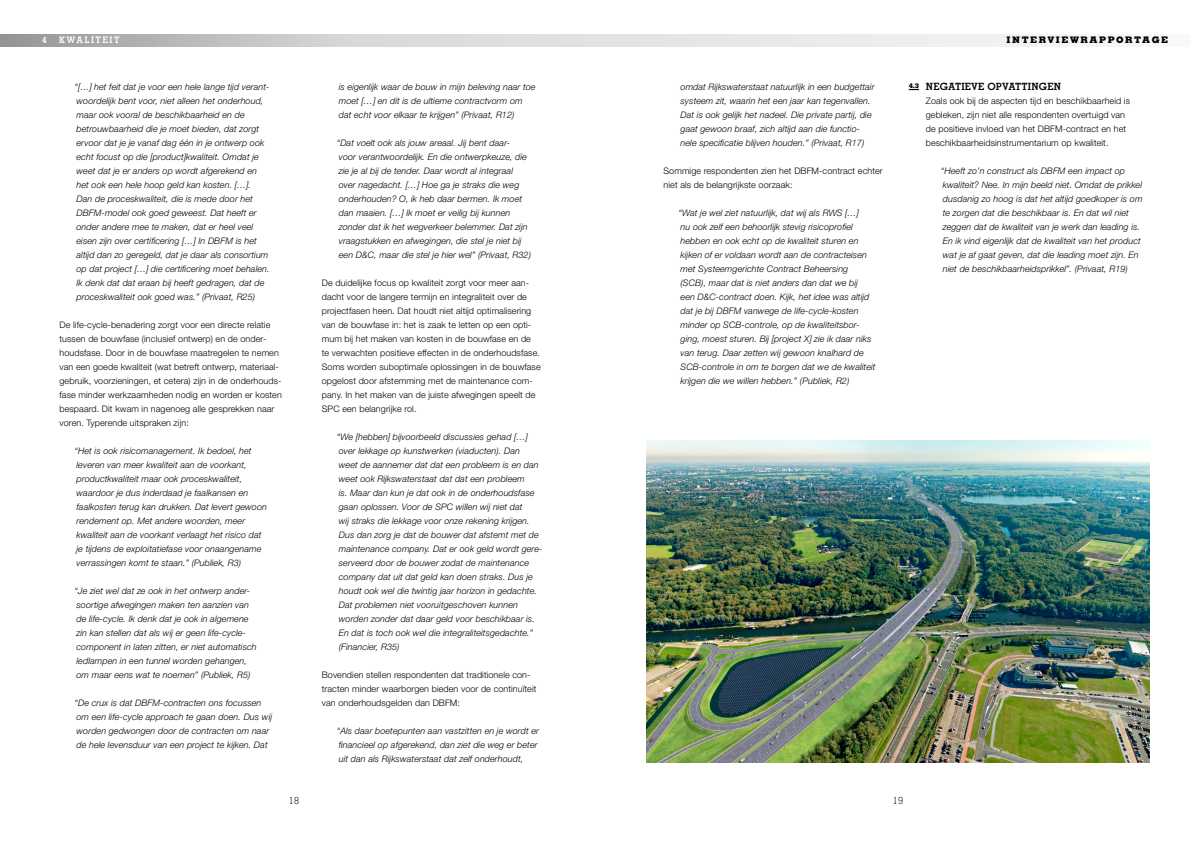
<style>
.page{position:relative;width:1191px;height:842px;background:#fff}
.page>*{position:absolute;margin:0;border:0;box-sizing:border-box;transform-origin:0 0}
.Kop_2{font:700 10px "Memphis LT Std";color:#000}
.t1{font:300 10px "Memphis LT Std";color:#000}
.quote1{font:italic 300 9px/14px "Helvetica Neue LT Std";letter-spacing:.01em;color:#000}
.Standaard{font:300 9px/14px "Helvetica Neue LT Std";letter-spacing:.01em;color:#000}
.t2{font:800 9px "Memphis LT Std";letter-spacing:.17em;color:#000}
.t3{font:700 9px "Memphis LT Std";letter-spacing:.17em;color:#fff}
</style>
<div class="page">
<img style="left:646px;top:440px;width:503px;height:322px">
<svg style="left:0;top:34px;width:1077px;height:12px;background:#d6d6d6"></svg>
<p class="t3" style="left:42px;top:34px;width:6px">4</p>
<p class="t3" style="left:59px;top:34px;width:62px">KWALITEIT</p>
<p class="t2" style="left:1006px;top:34px;width:163px">INTERVIEWRAPPORTAGE</p>
<p class="quote1" style="left:75px;top:80px;width:196px">“[…] het feit dat je voor een hele lange tijd verant&shy;woordelijk bent voor, niet alleen het onderhoud, maar ook vooral de beschikbaarheid en de betrouwbaarheid die je moet bieden, dat zorgt ervoor dat je je vanaf dag één in je ontwerp ook echt focust op die [product]kwaliteit. Omdat je weet dat je er anders op wordt afgerekend en het ook een hele hoop geld kan kosten. […].<br>Dan de proceskwaliteit, die is mede door het DBFM-model ook goed geweest. Dat heeft er onder andere mee te maken, dat er heel veel eisen zijn over certificering […] In DBFM is het altijd dan zo geregeld, dat je daar als consortium op dat project […] die certificering moet behalen.<br>Ik denk dat dat eraan bij heeft gedragen, dat de proceskwaliteit ook goed was.” (Privaat, R25)</p>
<p class="Standaard" style="left:60px;top:318px;width:224px">De life-cycle-benadering zorgt voor een directe relatie tussen de bouwfase (inclusief ontwerp) en de onder&shy;houdsfase. Door in de bouwfase maatregelen te nemen van een goede kwaliteit (wat betreft ontwerp, materiaal&shy;gebruik, voorzieningen, et cetera) zijn in de onderhouds&shy;fase minder werkzaamheden nodig en worden er kosten bespaard. Dit kwam in nagenoeg alle gesprekken naar voren. Typerende uitspraken zijn:</p>
<p class="quote1" style="left:75px;top:444px;width:194px">“Het is ook risicomanagement. Ik bedoel, het leveren van meer kwaliteit aan de voorkant, productkwaliteit maar ook proceskwaliteit, waardoor je dus inderdaad je faalkansen en faalkosten terug kan drukken. Dat levert gewoon rendement op. Met andere woorden, meer kwaliteit aan de voorkant verlaagt het risico dat je tijdens de exploitatiefase voor onaangename verrassingen komt te staan.” (Publiek, R3)</p>
<p class="quote1" style="left:75px;top:584px;width:183px">“Je ziet wel dat ze ook in het ontwerp ander&shy;soortige afwegingen maken ten aanzien van de life-cycle. Ik denk dat je ook in algemene zin kan stellen dat als wij er geen life-cycle&shy;component in laten zitten, er niet automatisch ledlampen in een tunnel worden gehangen, om maar eens wat te noemen” (Publiek, R5)</p>
<p class="quote1" style="left:75px;top:696px;width:199px">“De crux is dat DBFM-contracten ons focussen om een life-cycle approach te gaan doen. Dus wij worden gedwongen door de contracten om naar de hele levensduur van een project te kijken. Dat</p>
<p class="quote1" style="left:339px;top:80px;width:198px">is eigenlijk waar de bouw in mijn beleving naar toe moet […] en dit is de ultieme contractvorm om dat echt voor elkaar te krijgen” (Privaat, R12)</p>
<p class="quote1" style="left:337px;top:136px;width:196px">“Dat voelt ook als jouw areaal. Jij bent daar-<br>voor verantwoordelijk. En die ontwerpkeuze, die zie je al bij de tender. Daar wordt al integraal<br>over nagedacht. […] Hoe ga je straks die weg onderhouden? O, ik heb daar bermen. Ik moet dan maaien. […] Ik moet er veilig bij kunnen zonder dat ik het wegverkeer belemmer. Dat zijn vraagstukken en afwegingen, die stel je niet bij een D&amp;C, maar die stel je hier wel” (Privaat, R32)</p>
<p class="Standaard" style="left:322px;top:276px;width:220px">De duidelijke focus op kwaliteit zorgt voor meer aan&shy;dacht voor de langere termijn en integraliteit over de projectfasen heen. Dat houdt niet altijd optimalisering van de bouwfase in: het is zaak te letten op een opti&shy;mum bij het maken van kosten in de bouwfase en de<br>te verwachten positieve effecten in de onderhoudsfase.<br>Soms worden suboptimale oplossingen in de bouwfase opgelost door afstemming met de maintenance com&shy;pany. In het maken van de juiste afwegingen speelt de SPC een belangrijke rol.</p>
<p class="quote1" style="left:337px;top:430px;width:207px">“We [hebben] bijvoorbeeld discussies gehad […] over lekkage op kunstwerken (viaducten). Dan<br>weet de aannemer dat dat een probleem is en dan weet ook Rijkswaterstaat dat dat een probleem<br>is. Maar dan kun je dat ook in de onderhoudsfase gaan oplossen. Voor de SPC willen wij niet dat<br>wij straks die lekkage voor onze rekening krijgen.<br>Dus dan zorg je dat de bouwer dat afstemt met de maintenance company. Dat er ook geld wordt gere&shy;serveerd door de bouwer zodat de maintenance company dat uit dat geld kan doen straks. Dus je houdt ook wel die twintig jaar horizon in gedachte.<br>Dat problemen niet vooruitgeschoven kunnen worden zonder dat daar geld voor beschikbaar is.<br>En dat is toch ook wel die integraliteitsgedachte.” (Financier, R35)</p>
<p class="Standaard" style="left:322px;top:668px;width:216px">Bovendien stellen respondenten dat traditionele con&shy;tracten minder waarborgen bieden voor de continuïteit van onderhoudsgelden dan DBFM:</p>
<p class="quote1" style="left:337px;top:724px;width:204px">“Als daar boetepunten aan vastzitten en je wordt er financieel op afgerekend, dan ziet die weg er beter uit dan als Rijkswaterstaat dat zelf onderhoudt,</p>
<p class="quote1" style="left:680px;top:80px;width:195px">omdat Rijkswaterstaat natuurlijk in een budgettair systeem zit, waarin het een jaar kan tegenvallen.<br>Dat is ook gelijk het nadeel. Die private partij, die gaat gewoon braaf, zich altijd aan die functio&shy;nele specificatie blijven houden.” (Privaat, R17)</p>
<p class="Standaard" style="left:663px;top:164px;width:221px">Sommige respondenten zien het DBFM-contract echter niet als de belangrijkste oorzaak:</p>
<p class="quote1" style="left:678px;top:206px;width:198px">“Wat je wel ziet natuurlijk, dat wij als RWS […]<br>nu ook zelf een behoorlijk stevig risicoprofiel hebben en ook echt op de kwaliteit sturen en kijken of er voldaan wordt aan de contracteisen met Systeemgerichte Contract Beheersing<br>(SCB), maar dat is niet anders dan dat we bij<br>een D&amp;C-contract doen. Kijk, het idee was altijd dat je bij DBFM vanwege de life-cycle-kosten minder op SCB-controle, op de kwaliteitsbor&shy;ging, moest sturen. Bij [project X] zie ik daar niks van terug. Daar zetten wij gewoon knalhard de SCB-controle in om te borgen dat we de kwaliteit krijgen die we willen hebben.” (Publiek, R2)</p>
<p class="Kop_2" style="left:909px;top:80px;width:18px"><sup>4.3</sup> NEGATIEVE</p>
<p class="Kop_2" style="left:987px;top:80px;width:23px">OPVATTINGEN</p>
<p class="Standaard" style="left:926px;top:94px;width:206px">Zoals ook bij de aspecten tijd en beschikbaarheid is gebleken, zijn niet alle respondenten overtuigd van de positieve invloed van het DBFM-contract en het beschikbaarheidsinstrumentarium op kwaliteit.</p>
<p class="quote1" style="left:941px;top:164px;width:203px">“Heeft zo’n construct als DBFM een impact op kwaliteit? Nee. In mijn beeld niet. Omdat de prikkel dusdanig zo hoog is dat het altijd goedkoper is om te zorgen dat die beschikbaar is. En dat wil niet zeggen dat de kwaliteit van je werk dan leading is.<br>En ik vind eigenlijk dat de kwaliteit van het product wat je af gaat geven, dat die leading moet zijn. En niet de beschikbaarheidsprikkel”. (Privaat, R19)</p>
<p class="t1" style="left:289px;top:794px;width:12px">18</p>
<p class="t1" style="left:893px;top:794px;width:12px">19</p>
</div>
